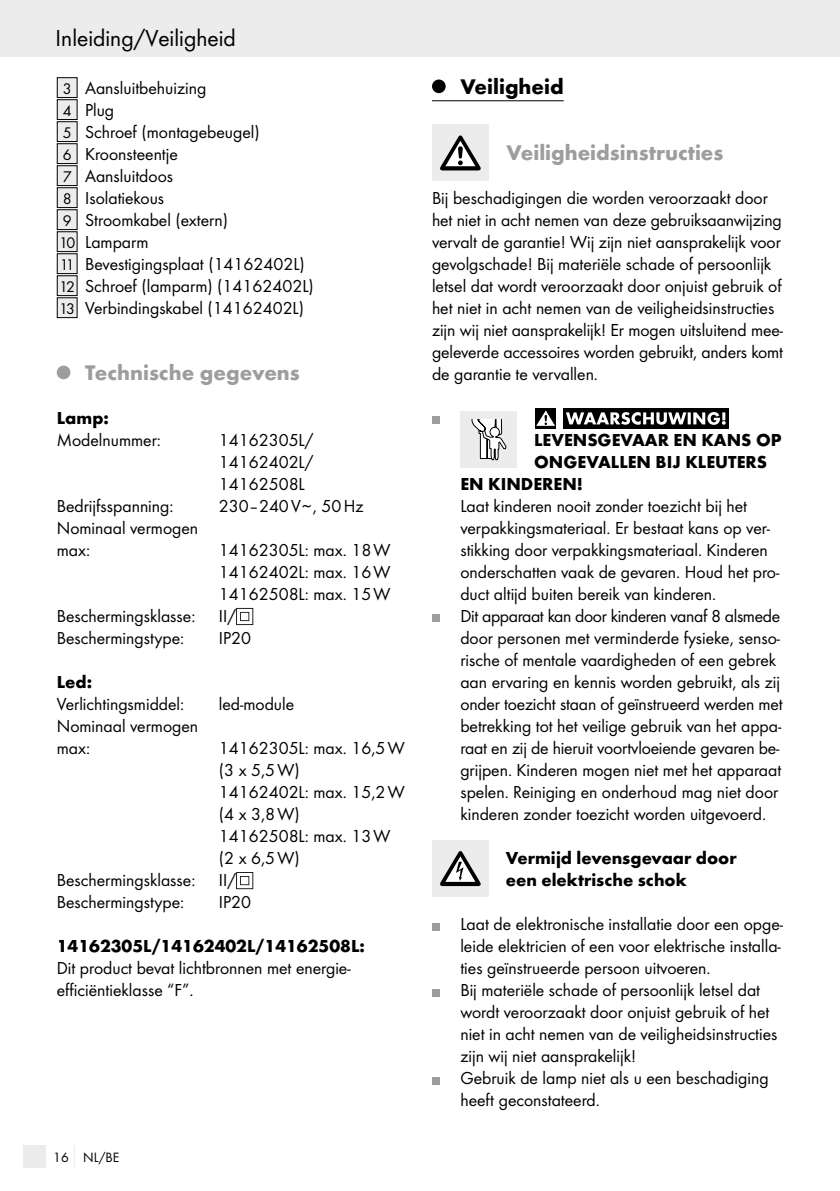
<style>
.page{position:relative;width:840px;height:1191px;background:#fff}
.page>*{position:absolute;margin:0;border:0;box-sizing:border-box;transform-origin:0 0}
.t1{font:24px "Futura Boo";color:#000}
.t2{font:700 22px "Futura";color:#9c9d9d}
.t3{font:700 22px "Futura";color:#000}
.t4{font:18px/22px "Futura Boo";color:#000}
.t5{font:700 18px/22px "Futura";color:#000}
.t6{font:14px "Futura Boo";color:#000}
.s1{font-size:16px}
</style>
<div class="page">
<div style="left:0;top:0;width:839px;height:57px;background:#ececec"></div>
<div style="left:23px;top:1145px;width:22px;height:23px;background:#ececec"></div>
<svg style="left:74px;top:1146px;width:1px;height:22px"></svg>
<div style="left:57px;top:78px;width:20px;height:20px;background:#ececec"></div>
<div style="left:57px;top:77px;width:21px;height:21px;border:1px solid #000"></div>
<div style="left:57px;top:100px;width:20px;height:20px;background:#ececec"></div>
<div style="left:57px;top:99px;width:21px;height:21px;border:1px solid #000"></div>
<div style="left:57px;top:122px;width:20px;height:20px;background:#ececec"></div>
<div style="left:57px;top:121px;width:21px;height:21px;border:1px solid #000"></div>
<div style="left:57px;top:144px;width:20px;height:20px;background:#ececec"></div>
<div style="left:57px;top:143px;width:21px;height:21px;border:1px solid #000"></div>
<div style="left:57px;top:166px;width:20px;height:20px;background:#ececec"></div>
<div style="left:57px;top:165px;width:21px;height:21px;border:1px solid #000"></div>
<div style="left:57px;top:188px;width:20px;height:20px;background:#ececec"></div>
<div style="left:57px;top:187px;width:21px;height:21px;border:1px solid #000"></div>
<div style="left:57px;top:210px;width:20px;height:20px;background:#ececec"></div>
<div style="left:57px;top:209px;width:21px;height:21px;border:1px solid #000"></div>
<div style="left:57px;top:232px;width:20px;height:20px;background:#ececec"></div>
<div style="left:57px;top:231px;width:21px;height:21px;border:1px solid #000"></div>
<div style="left:57px;top:254px;width:20px;height:20px;background:#ececec"></div>
<div style="left:57px;top:253px;width:21px;height:21px;border:1px solid #000"></div>
<div style="left:57px;top:276px;width:20px;height:20px;background:#ececec"></div>
<div style="left:57px;top:275px;width:21px;height:21px;border:1px solid #000"></div>
<div style="left:57px;top:298px;width:20px;height:20px;background:#ececec"></div>
<div style="left:57px;top:297px;width:21px;height:21px;border:1px solid #000"></div>
<div style="left:57px;top:365px;width:13px;height:14px;background:#9c9d9d;border-radius:50%"></div>
<svg style="left:236px;top:608px;width:17px;height:17px"></svg>
<svg style="left:236px;top:872px;width:17px;height:17px"></svg>
<hr style="left:432px;top:100px;width:131px;height:1px;background:#000">
<div style="left:432px;top:79px;width:13px;height:14px;background:#000;border-radius:50%"></div>
<div style="left:432px;top:125px;width:56px;height:56px;background:#ececec"></div>
<svg style="left:440px;top:135px;width:40px;height:35px"></svg>
<div style="left:432px;top:416px;width:7px;height:8px;background:#9c9d9d"></div>
<div style="left:460px;top:411px;width:57px;height:57px;background:#ececec"></div>
<svg style="left:471px;top:419px;width:35px;height:41px"></svg>
<div style="left:535px;top:408px;width:20px;height:20px;background:#000"></div>
<svg style="left:536px;top:410px;width:18px;height:16px"></svg>
<div style="left:563px;top:408px;width:165px;height:20px;background:#000"></div>
<svg style="left:566px;top:412px;width:159px;height:13px"></svg>
<div style="left:432px;top:614px;width:7px;height:8px;background:#9c9d9d"></div>
<div style="left:432px;top:840px;width:56px;height:57px;background:#ececec"></div>
<svg style="left:440px;top:851px;width:40px;height:35px"></svg>
<div style="left:432px;top:922px;width:7px;height:8px;background:#9c9d9d"></div>
<div style="left:432px;top:988px;width:7px;height:8px;background:#9c9d9d"></div>
<div style="left:432px;top:1076px;width:7px;height:8px;background:#9c9d9d"></div>
<h1 class="t1" style="left:56px;top:24px;width:181px">Inleiding/Veiligheid</h1>
<p class="t4" style="left:59px;top:77px;width:256px"><span class="s1">3</span> Aansluitbehuizing<br><span class="s1">4</span> Plug<br><span class="s1">5</span> Schroef (montagebeugel)<br><span class="s1">6</span> Kroonsteentje<br><span class="s1">7</span> Aansluitdoos<br><span class="s1">8</span> Isolatiekous<br><span class="s1">9</span> Stroomkabel (extern)<br><span class="s1">10</span> Lamparm<br><span class="s1">11</span> Bevestigingsplaat (14162402L)<br><span class="s1">12</span> Schroef (lamparm) (14162402L)<br><span class="s1">13</span> Verbindingskabel (14162402L)</p>
<p class="t2" style="left:85px;top:359px;width:216px">Technische gegevens</p>
<p class="t5" style="left:57px;top:407px;width:54px">Lamp:</p>
<p class="t4" style="left:57px;top:429px;width:106px">Modelnummer:</p>
<p class="t4" style="left:219px;top:429px;width:96px;text-align:justify">14162305L/ 14162402L/ 14162508L</p>
<p class="t4" style="left:57px;top:495px;width:118px">Bedrijfsspanning:</p>
<p class="t4" style="left:219px;top:495px;width:146px">230–240V~, 50Hz</p>
<p class="t4" style="left:57px;top:517px;width:143px">Nominaal vermogen max:</p>
<p class="t4" style="left:219px;top:539px;width:173px;text-align:justify">14162305L: max. 18W 14162402L: max. 16W 14162508L: max. 15W</p>
<p class="t4" style="left:57px;top:605px;width:140px">Beschermingsklasse:</p>
<p class="t4" style="left:219px;top:605px;width:19px">II/</p>
<p class="t4" style="left:57px;top:627px;width:129px">Beschermingstype:</p>
<p class="t4" style="left:219px;top:627px;width:34px">IP20</p>
<p class="t5" style="left:57px;top:671px;width:37px">Led:</p>
<p class="t4" style="left:57px;top:693px;width:129px">Verlichtingsmiddel:</p>
<p class="t4" style="left:219px;top:693px;width:77px">led-module</p>
<p class="t4" style="left:57px;top:715px;width:143px">Nominaal vermogen max:</p>
<p class="t4" style="left:219px;top:737px;width:187px">14162305L: max. 16,5W (3 x 5,5W)<br>14162402L: max. 15,2W (4 x 3,8W)<br>14162508L: max. 13W (2 x 6,5W)</p>
<p class="t4" style="left:57px;top:869px;width:140px">Beschermingsklasse:</p>
<p class="t4" style="left:219px;top:869px;width:19px">II/</p>
<p class="t4" style="left:57px;top:891px;width:129px">Beschermingstype:</p>
<p class="t4" style="left:219px;top:891px;width:34px">IP20</p>
<p class="t5" style="left:57px;top:935px;width:309px">14162305L/14162402L/14162508L:</p>
<p class="t4" style="left:57px;top:957px;width:295px">Dit product bevat lichtbronnen met energie&shy;efficiëntieklasse “F”.</p>
<p class="t6" style="left:53px;top:1149px;width:67px">16 NL/BE</p>
<p class="t3" style="left:460px;top:73px;width:105px">Veiligheid</p>
<p class="t2" style="left:506px;top:139px;width:218px">Veiligheidsinstructies</p>
<p class="t4" style="left:432px;top:187px;width:352px">Bij beschadigingen die worden veroorzaakt door het niet in acht nemen van deze gebruiksaanwijzing vervalt de garantie! Wij zijn niet aansprakelijk voor gevolgschade! Bij materiële schade of persoonlijk letsel dat wordt veroorzaakt door onjuist gebruik of het niet in acht nemen van de veiligheidsinstructies zijn wij niet aansprakelijk! Er mogen uitsluitend mee&shy;geleverde accessoires worden gebruikt, anders komt de garantie te vervallen.</p>
<p class="t5" style="left:534px;top:429px;width:249px">LEVENSGEVAAR EN KANS OP</p>
<p class="t5" style="left:534px;top:451px;width:234px">ONGEVALLEN BIJ KLEUTERS</p>
<p class="t5" style="left:460px;top:473px;width:124px">EN KINDEREN!</p>
<p class="t4" style="left:460px;top:495px;width:324px">Laat kinderen nooit zonder toezicht bij het verpakkingsmateriaal. Er bestaat kans op ver&shy;stikking door verpakkingsmateriaal. Kinderen onderschatten vaak de gevaren. Houd het pro&shy;duct altijd buiten bereik van kinderen.<br>Dit apparaat kan door kinderen vanaf 8 alsmede door personen met verminderde fysieke, senso&shy;rische of mentale vaardigheden of een gebrek aan ervaring en kennis worden gebruikt, als zij onder toezicht staan of geïnstrueerd werden met betrekking tot het veilige gebruik van het appa&shy;raat en zij de hieruit voortvloeiende gevaren be&shy;grijpen. Kinderen mogen niet met het apparaat spelen. Reiniging en onderhoud mag niet door kinderen zonder toezicht worden uitgevoerd.</p>
<p class="t5" style="left:505px;top:847px;width:232px">Vermijd levensgevaar door een elektrische schok</p>
<p class="t4" style="left:460px;top:913px;width:324px">Laat de elektronische installatie door een opge&shy;leide elektricien of een voor elektrische installa&shy;ties geïnstrueerde persoon uitvoeren.<br>Bij materiële schade of persoonlijk letsel dat wordt veroorzaakt door onjuist gebruik of het niet in acht nemen van de veiligheidsinstructies zijn wij niet aansprakelijk!<br>Gebruik de lamp niet als u een beschadiging heeft geconstateerd.</p>
</div>
